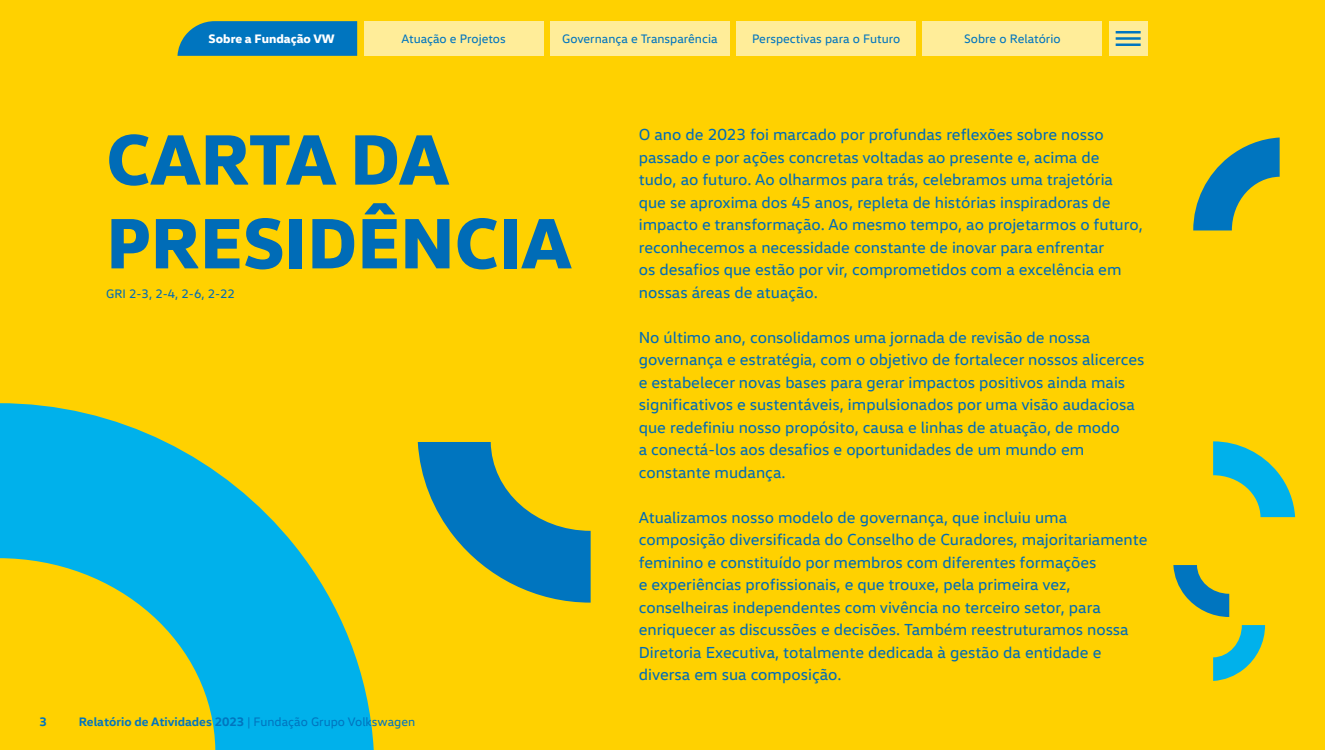
<style>
.page{position:relative;width:1325px;height:750px;background:#ffd100}
.page>*{position:absolute;margin:0;border:0;box-sizing:border-box;transform-origin:0 0}
.t1{font:800 72.5px/83.8px "VW Head";color:#006cb7}
.t2{font:16.25px/22.5px "VW Head";color:#006cb7}
.t3{font:12.5px "VW Head";color:#0075bf}
.t4{font:700 12.5px "VW Head";color:#0075bf}
.t5{font:12.5px "VW Head";color:#006cb7}
.t6{font:800 12.5px "VW Head";color:#fff}
.s1{font-weight:400}
</style>
<div class="page">
<svg style="left:0;top:403px;width:374px;height:347px;fill:#00b1eb"></svg>
<svg style="left:1213px;top:441px;width:82px;height:76px"></svg>
<svg style="left:418px;top:442px;width:173px;height:161px"></svg>
<svg style="left:1193px;top:138px;width:87px;height:92px"></svg>
<svg style="left:1213px;top:625px;width:52px;height:56px"></svg>
<svg style="left:1173px;top:565px;width:56px;height:52px"></svg>
<div style="left:736px;top:21px;width:180px;height:35px;background:#ffed99"></div>
<div style="left:550px;top:21px;width:180px;height:35px;background:#ffed99"></div>
<div style="left:364px;top:21px;width:179px;height:35px;background:#ffed99"></div>
<div style="left:923px;top:21px;width:179px;height:35px;background:#ffed99"></div>
<svg style="left:177px;top:21px;width:180px;height:35px;background:#0e7ab3"></svg>
<div style="left:1109px;top:21px;width:39px;height:35px;background:#ffed99"></div>
<hr style="left:1116px;top:31px;width:25px;height:2px;background:#0075bf">
<hr style="left:1116px;top:37px;width:25px;height:3px;background:#0075bf">
<hr style="left:1116px;top:43px;width:25px;height:3px;background:#0075bf">
<p class="t6" style="left:209px;top:30px;width:128px">Sobre a Fundação VW</p>
<p class="t3" style="left:401px;top:31px;width:106px">Atuação e Projetos</p>
<p class="t3" style="left:562px;top:31px;width:157px">Governança e Transparência</p>
<p class="t3" style="left:752px;top:31px;width:150px">Perspectivas para o Futuro</p>
<p class="t3" style="left:964px;top:31px;width:98px">Sobre o Relatório</p>
<h1 class="t1" style="left:106px;top:115px;width:467px">CARTA DA<br>PRESIDÊNCIA</h1>
<p class="t5" style="left:106px;top:286px;width:130px">GRI 2-3, 2-4, 2-6, 2-22</p>
<p class="t4" style="left:39px;top:713px;width:9px">3</p>
<p class="t4" style="left:79px;top:713px;width:338px">Relatório de Atividades 2023 <span class="s1">| Fundação Grupo Volkswagen</span></p>
<p class="t2" style="left:639px;top:123px;width:506px">O ano de 2023 foi marcado por profundas reflexões sobre nosso passado e por ações concretas voltadas ao presente e, acima de<br>tudo, ao futuro. Ao olharmos para trás, celebramos uma trajetória que se aproxima dos 45 anos, repleta de histórias inspiradoras de impacto e transformação. Ao mesmo tempo, ao projetarmos o futuro, reconhecemos a necessidade constante de inovar para enfrentar<br>os desafios que estão por vir, comprometidos com a excelência em nossas áreas de atuação.</p>
<p class="t2" style="left:639px;top:326px;width:507px">No último ano, consolidamos uma jornada de revisão de nossa governança e estratégia, com o objetivo de fortalecer nossos alicerces e estabelecer novas bases para gerar impactos positivos ainda mais significativos e sustentáveis, impulsionados por uma visão audaciosa que redefiniu nosso propósito, causa e linhas de atuação, de modo<br>a conectá-los aos desafios e oportunidades de um mundo em constante mudança.</p>
<p class="t2" style="left:639px;top:506px;width:510px">Atualizamos nosso modelo de governança, que incluiu uma composição diversificada do Conselho de Curadores, majoritariamente feminino e constituído por membros com diferentes formações<br>e experiências profissionais, e que trouxe, pela primeira vez, conselheiras independentes com vivência no terceiro setor, para enriquecer as discussões e decisões. Também reestruturamos nossa Diretoria Executiva, totalmente dedicada à gestão da entidade e diversa em sua composição.</p>
</div>
